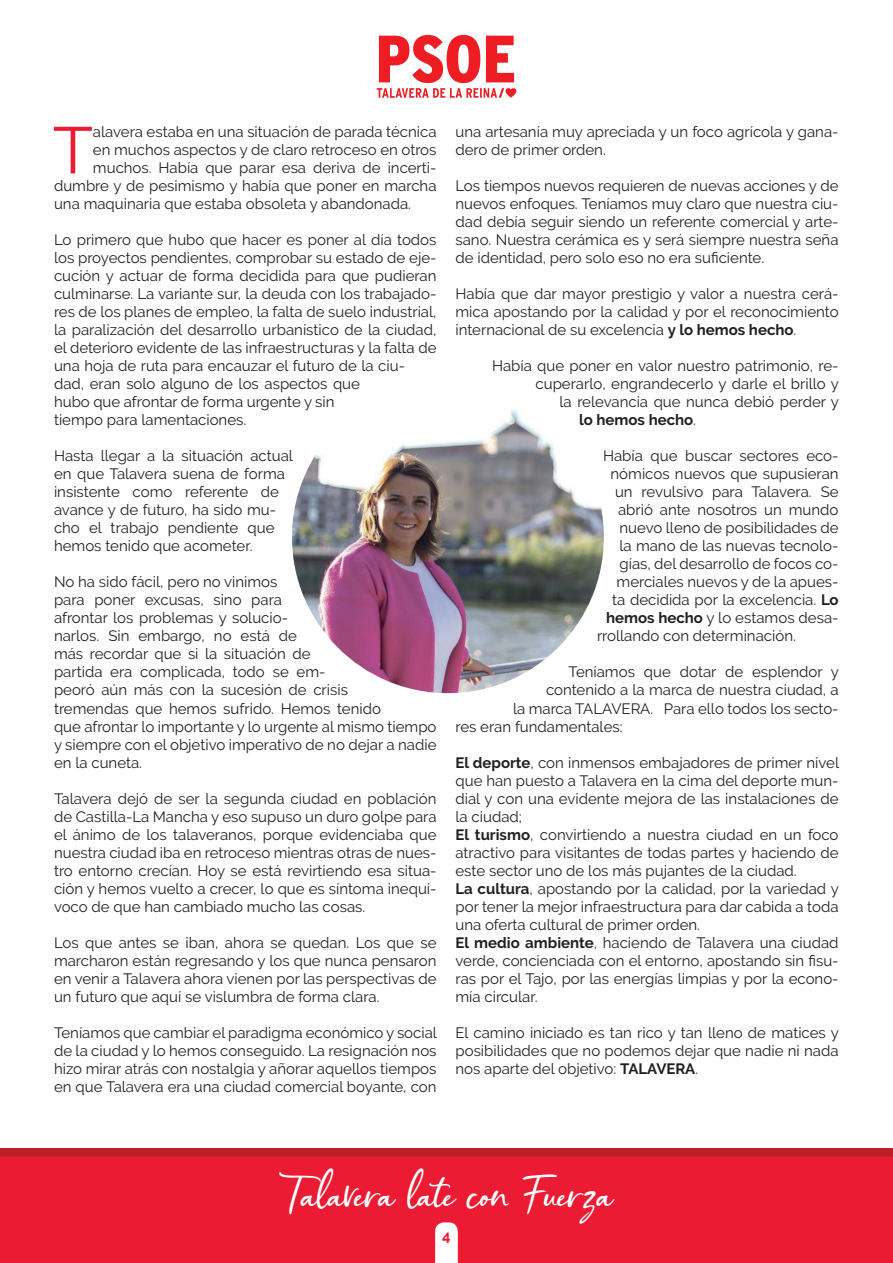
<style>
.page{position:relative;width:893px;height:1263px;background:#fff}
.page>*{position:absolute;margin:0;border:0;box-sizing:border-box;transform-origin:0 0}
.t1{font:65.7px "Raleway";color:#ea1b32}
.t2{font:40.5px "Cristalistic Script";color:#fff}
.t3{font:15px/18px "Raleway";color:#231f20;text-align:justify}
.t4{font:700 15px "Raleway";color:#231f20}
.t5{font:700 15px "Raleway";color:#ea1b32}
.s1{font-weight:700}
.s2{font-weight:400}
</style>
<div class="page">
<div style="left:0;top:1157px;width:893px;height:106px;background:#ea1b32"></div>
<div style="left:0;top:1148px;width:893px;height:9px;background:#be2029"></div>
<svg style="left:377px;top:35px;width:139px;height:63px"></svg>
<svg style="left:435px;top:1222px;width:23px;height:41px"></svg>
<img style="left:292px;top:381px;width:312px;height:312px;border-radius:156px">
<h1 class="t1" style="left:53px;top:112px;width:42px">T</h1>
<p class="t3" style="left:93px;top:123px;width:345px">alavera estaba en una situación de parada técnica</p>
<p class="t3" style="left:93px;top:141px;width:345px">en muchos aspectos y de claro retroceso en otros</p>
<p class="t3" style="left:93px;top:159px;width:345px">muchos. Había que parar esa deriva de incerti-</p>
<p class="t3" style="left:54px;top:177px;width:384px">dumbre y de pesimismo y había que poner en marcha</p>
<p class="t3" style="left:54px;top:195px;width:359px">una maquinaria que estaba obsoleta y abandonada.</p>
<p class="t3" style="left:54px;top:231px;width:384px;text-align:left">Lo primero que hubo que hacer es poner al día todos los proyectos pendientes, comprobar su estado de eje&shy;cución y actuar de forma decidida para que pudieran culminarse. La variante sur, la deuda con los trabajado&shy;res de los planes de empleo, la falta de suelo industrial, la paralización del desarrollo urbanístico de la ciudad, el deterioro evidente de las infraestructuras y la falta de una hoja de ruta para encauzar el futuro de la ciu&shy;dad, eran solo alguno de los aspectos que<br>hubo que afrontar de forma urgente y sin<br>tiempo para lamentaciones.</p>
<p class="t3" style="left:54px;top:447px;width:240px;text-align:left">Hasta llegar a la situación actual en que Talavera suena de forma insistente como referente de avance y de futuro, ha sido mu&shy;cho el trabajo pendiente que hemos tenido que acometer.</p>
<p class="t3" style="left:54px;top:573px;width:384px;text-align:left">No ha sido fácil, pero no vinimos<br>para poner excusas, sino para<br>afrontar los problemas y solucio-<br>narlos. Sin embargo, no está de<br>más recordar que si la situación de<br>partida era complicada, todo se em-<br>peoró aún más con la sucesión de crisis<br>tremendas que hemos sufrido. Hemos tenido<br>que afrontar lo importante y lo urgente al mismo tiempo y siempre con el objetivo imperativo de no dejar a nadie en la cuneta.</p>
<p class="t3" style="left:54px;top:789px;width:384px">Talavera dejó de ser la segunda ciudad en población de Castilla-La Mancha y eso supuso un duro golpe para el ánimo de los talaveranos, porque evidenciaba que nuestra ciudad iba en retroceso mientras otras de nues&shy;tro entorno crecían. Hoy se está revirtiendo esa situa&shy;ción y hemos vuelto a crecer, lo que es síntoma inequí&shy;voco de que han cambiado mucho las cosas.</p>
<p class="t3" style="left:54px;top:933px;width:384px">Los que antes se iban, ahora se quedan. Los que se marcharon están regresando y los que nunca pensaron en venir a Talavera ahora vienen por las perspectivas de un futuro que aquí se vislumbra de forma clara.</p>
<p class="t3" style="left:54px;top:1023px;width:384px">Teníamos que cambiar el paradigma económico y social de la ciudad y lo hemos conseguido. La resignación nos hizo mirar atrás con nostalgia y añorar aquellos tiempos en que Talavera era una ciudad comercial boyante, con</p>
<p class="t3" style="left:455px;top:123px;width:385px">una artesanía muy apreciada y un foco agrícola y gana&shy;dero de primer orden.</p>
<p class="t3" style="left:455px;top:177px;width:385px">Los tiempos nuevos requieren de nuevas acciones y de nuevos enfoques. Teníamos muy claro que nuestra ciu&shy;dad debía seguir siendo un referente comercial y arte&shy;sano. Nuestra cerámica es y será siempre nuestra seña de identidad, pero solo eso no era suficiente.</p>
<p class="t3" style="left:455px;top:285px;width:385px">Había que dar mayor prestigio y valor a nuestra cerá&shy;mica apostando por la calidad y por el reconocimiento internacional de su excelencia <span class="s1">y lo hemos hecho</span>.</p>
<p class="t3" style="left:492px;top:357px;width:348px">Había que poner en valor nuestro patrimonio, re-</p>
<p class="t3" style="left:536px;top:375px;width:305px">cuperarlo, engrandecerlo y darle el brillo y</p>
<p class="t3" style="left:560px;top:393px;width:281px">la relevancia que nunca debió perder y</p>
<p class="t4" style="left:579px;top:412px;width:119px">lo hemos hecho<span class="s2">.</span></p>
<p class="t3" style="left:603px;top:447px;width:237px">Había que buscar sectores eco-</p>
<p class="t3" style="left:611px;top:465px;width:230px">nómicos nuevos que supusieran</p>
<p class="t3" style="left:615px;top:483px;width:225px">un revulsivo para Talavera. Se</p>
<p class="t3" style="left:618px;top:501px;width:222px">abrió ante nosotros un mundo</p>
<p class="t3" style="left:620px;top:519px;width:221px">nuevo lleno de posibilidades de</p>
<p class="t3" style="left:620px;top:537px;width:220px">la mano de las nuevas tecnolo-</p>
<p class="t3" style="left:620px;top:555px;width:220px">gías, del desarrollo de focos co-</p>
<p class="t3" style="left:617px;top:573px;width:224px">merciales nuevos y de la apues-</p>
<p class="t3" style="left:612px;top:591px;width:228px">ta decidida por la excelencia. <span class="s1">Lo</span></p>
<p class="t3" style="left:606px;top:609px;width:234px"><span class="s1">hemos hecho</span> y lo estamos desa-</p>
<p class="t3" style="left:597px;top:627px;width:200px">rrollando con determinación.</p>
<p class="t3" style="left:569px;top:663px;width:272px">Teníamos que dotar de esplendor y</p>
<p class="t3" style="left:546px;top:681px;width:294px">contenido a la marca de nuestra ciudad, a</p>
<p class="t3" style="left:513px;top:699px;width:327px">la marca TALAVERA. Para ello todos los secto-</p>
<p class="t3" style="left:455px;top:717px;width:169px">res eran fundamentales:</p>
<p class="t3" style="left:455px;top:753px;width:385px;text-align:left"><span class="s1">El deporte</span>, con inmensos embajadores de primer nivel que han puesto a Talavera en la cima del deporte mun&shy;dial y con una evidente mejora de las instalaciones de la ciudad;<br><span class="s1">El turismo</span>, convirtiendo a nuestra ciudad en un foco atractivo para visitantes de todas partes y haciendo de este sector uno de los más pujantes de la ciudad.<br><span class="s1">La cultura</span>, apostando por la calidad, por la variedad y por tener la mejor infraestructura para dar cabida a toda una oferta cultural de primer orden.<br><span class="s1">El medio ambiente</span>, haciendo de Talavera una ciudad verde, concienciada con el entorno, apostando sin fisu&shy;ras por el Tajo, por las energías limpias y por la econo&shy;mía circular.</p>
<p class="t3" style="left:455px;top:1023px;width:385px">El camino iniciado es tan rico y tan lleno de matices y posibilidades que no podemos dejar que nadie ni nada nos aparte del objetivo: <span class="s1">TALAVERA</span>.</p>
<h2 class="t2" style="left:279px;top:1168px;width:336px">Talavera late con Fuerza</h2>
<p class="t5" style="left:442px;top:1227px;width:10px">4</p>
</div>
